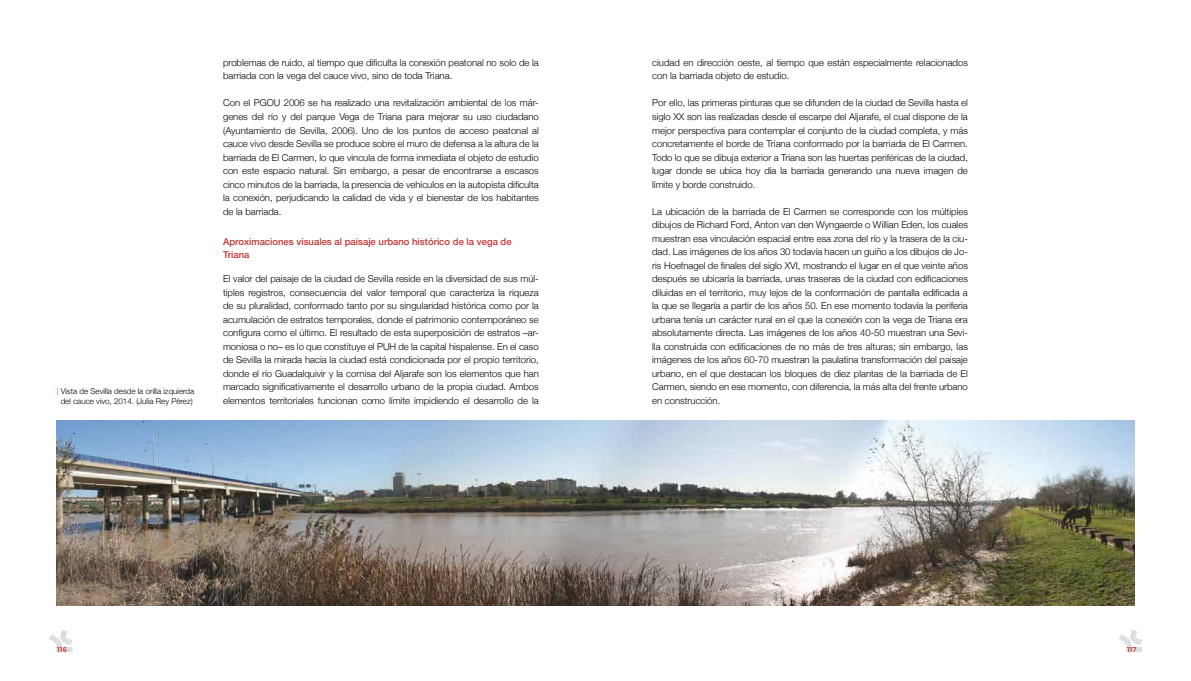
<style>
.page{position:relative;width:1191px;height:681px;background:#fff}
.page>*{position:absolute;margin:0;border:0;box-sizing:border-box;transform-origin:0 0}
.t1{font:300 9.5px/13.5px "Helvetica Neue";color:#000;text-align:justify}
.t2{font:500 9.5px/13.5px "Helvetica Neue";color:#c23432}
.t3{font:300 8px/10.5px "Helvetica Neue";color:#000;text-align:center}
.t4{font:500 7px "Montserrat";color:#c23432}
.s1{color:#c23432}
</style>
<div class="page">
<svg style="left:49px;top:630px;width:23px;height:22px"></svg>
<svg style="left:1119px;top:630px;width:23px;height:22px"></svg>
<img style="left:57px;top:420px;width:1077px;height:185px">
<p class="t3" style="left:57px;top:385px;width:139px"><span class="s1">|</span> Vista de Sevilla desde la orilla izquierda del cauce vivo, 2014. (Julia Rey Pérez)</p>
<p class="t1" style="left:223px;top:55px;width:317px">problemas de ruido, al tiempo que dificulta la conexión peatonal no solo de la barriada con la vega del cauce vivo, sino de toda Triana.</p>
<p class="t1" style="left:223px;top:96px;width:317px">Con el PGOU 2006 se ha realizado una revitalización ambiental de los már&shy;genes del río y del parque Vega de Triana para mejorar su uso ciudadano (Ayuntamiento de Sevilla, 2006). Uno de los puntos de acceso peatonal al cauce vivo desde Sevilla se produce sobre el muro de defensa a la altura de la barriada de El Carmen, lo que vincula de forma inmediata el objeto de estudio con este espacio natural. Sin embargo, a pesar de encontrarse a escasos cinco minutos de la barriada, la presencia de vehículos en la autopista dificulta la conexión, perjudicando la calidad de vida y el bienestar de los habitantes de la barriada.</p>
<p class="t2" style="left:223px;top:233px;width:290px">Aproximaciones visuales al paisaje urbano histórico de la vega de<br>Triana</p>
<p class="t1" style="left:223px;top:271px;width:317px">El valor del paisaje de la ciudad de Sevilla reside en la diversidad de sus múl&shy;tiples registros, consecuencia del valor temporal que caracteriza la riqueza de su pluralidad, conformado tanto por su singularidad histórica como por la acumulación de estratos temporales, donde el patrimonio contemporáneo se configura como el último. El resultado de esta superposición de estratos –ar&shy;moniosa o no– es lo que constituye el PUH de la capital hispalense. En el caso de Sevilla la mirada hacia la ciudad está condicionada por el propio territorio, donde el río Guadalquivir y la cornisa del Aljarafe son los elementos que han marcado significativamente el desarrollo urbano de la propia ciudad. Ambos elementos territoriales funcionan como límite impidiendo el desarrollo de la</p>
<p class="t1" style="left:652px;top:55px;width:317px">ciudad en dirección oeste, al tiempo que están especialmente relacionados con la barriada objeto de estudio.</p>
<p class="t1" style="left:652px;top:96px;width:317px">Por ello, las primeras pinturas que se difunden de la ciudad de Sevilla hasta el siglo XX son las realizadas desde el escarpe del Aljarafe, el cual dispone de la mejor perspectiva para contemplar el conjunto de la ciudad completa, y más concretamente el borde de Triana conformado por la barriada de El Carmen.<br>Todo lo que se dibuja exterior a Triana son las huertas periféricas de la ciudad, lugar donde se ubica hoy día la barriada generando una nueva imagen de límite y borde construido.</p>
<p class="t1" style="left:652px;top:204px;width:317px">La ubicación de la barriada de El Carmen se corresponde con los múltiples dibujos de Richard Ford, Anton van den Wyngaerde o Willian Eden, los cuales muestran esa vinculación espacial entre esa zona del río y la trasera de la ciu&shy;dad. Las imágenes de los años 30 todavía hacen un guiño a los dibujos de Jo&shy;ris Hoefnagel de finales del siglo XVI, mostrando el lugar en el que veinte años después se ubicaría la barriada, unas traseras de la ciudad con edificaciones diluidas en el territorio, muy lejos de la conformación de pantalla edificada a la que se llegaría a partir de los años 50. En ese momento todavía la periferia urbana tenía un carácter rural en el que la conexión con la vega de Triana era absolutamente directa. Las imágenes de los años 40-50 muestran una Sevi&shy;lla construida con edificaciones de no más de tres alturas; sin embargo, las imágenes de los años 60-70 muestran la paulatina transformación del paisaje urbano, en el que destacan los bloques de diez plantas de la barriada de El Carmen, siendo en ese momento, con diferencia, la más alta del frente urbano en construcción.</p>
<p class="t4" style="left:57px;top:644px;width:11px">116</p>
<p class="t4" style="left:1127px;top:644px;width:11px">117</p>
</div>
